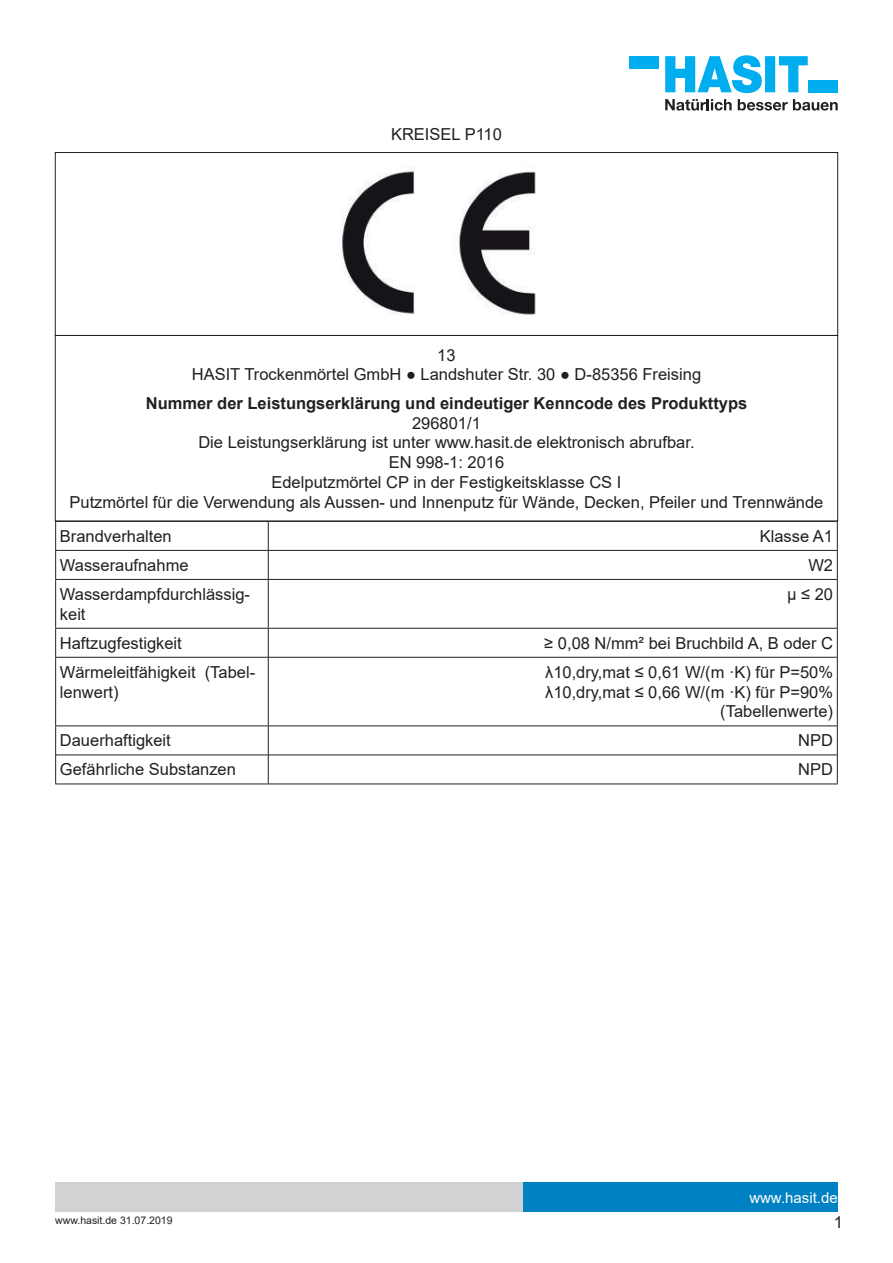
<style>
.page{position:relative;width:893px;height:1263px;background:#fff}
.page>*{position:absolute;margin:0;border:0;box-sizing:border-box;transform-origin:0 0}
.t1{font:16.5px/19.8px "Arial";color:#231f20;text-align:center}
.t2{font:700 16.5px "Arial";color:#231f20}
.t3{font:15px "Arial";color:#fff}
.t4{font:10.5px "Arial";color:#231f20}
</style>
<div class="page">
<div style="left:523px;top:1182px;width:315px;height:30px;background:#0081c3"></div>
<div style="left:55px;top:1182px;width:468px;height:30px;background:#d1d2d4"></div>
<svg style="left:665px;top:55px;width:143px;height:38px"></svg>
<div style="left:629px;top:56px;width:30px;height:13px;background:#00aeef"></div>
<div style="left:808px;top:80px;width:30px;height:12px;background:#00aeef"></div>
<svg style="left:665px;top:99px;width:67px;height:12px"></svg>
<svg style="left:738px;top:99px;width:100px;height:12px"></svg>
<img style="left:342px;top:166px;width:194px;height:149px">
<div style="left:55px;top:152px;width:783px;height:184px;border:1px solid #231f20"></div>
<div style="left:55px;top:335px;width:783px;height:186px;border:1px solid #231f20"></div>
<hr style="left:55px;top:521px;width:213px;height:1px;background:#231f20">
<hr style="left:268px;top:521px;width:570px;height:1px;background:#231f20">
<hr style="left:55px;top:550px;width:213px;height:1px;background:#231f20">
<svg style="left:55px;top:522px;width:1px;height:57px"></svg>
<hr style="left:268px;top:550px;width:570px;height:1px;background:#231f20">
<svg style="left:268px;top:522px;width:1px;height:57px"></svg>
<svg style="left:837px;top:522px;width:1px;height:57px"></svg>
<hr style="left:55px;top:579px;width:1px;height:49px;background:#231f20">
<hr style="left:268px;top:580px;width:1px;height:48px;background:#231f20">
<hr style="left:837px;top:579px;width:1px;height:49px;background:#231f20">
<hr style="left:55px;top:628px;width:213px;height:1px;background:#231f20">
<svg style="left:55px;top:629px;width:1px;height:28px"></svg>
<hr style="left:268px;top:628px;width:570px;height:1px;background:#231f20">
<svg style="left:268px;top:629px;width:1px;height:28px"></svg>
<svg style="left:837px;top:629px;width:1px;height:28px"></svg>
<hr style="left:55px;top:657px;width:1px;height:68px;background:#231f20">
<hr style="left:268px;top:657px;width:1px;height:68px;background:#231f20">
<hr style="left:837px;top:657px;width:1px;height:68px;background:#231f20">
<hr style="left:55px;top:725px;width:213px;height:1px;background:#231f20">
<hr style="left:268px;top:725px;width:570px;height:1px;background:#231f20">
<svg style="left:55px;top:726px;width:1px;height:57px"></svg>
<svg style="left:268px;top:726px;width:1px;height:57px"></svg>
<svg style="left:837px;top:726px;width:1px;height:57px"></svg>
<hr style="left:55px;top:783px;width:213px;height:1px;background:#231f20">
<hr style="left:268px;top:783px;width:570px;height:1px;background:#231f20">
<hr style="left:56px;top:579px;width:212px;height:1px;background:#231f20">
<hr style="left:268px;top:579px;width:569px;height:1px;background:#231f20">
<hr style="left:56px;top:657px;width:212px;height:1px;background:#231f20">
<hr style="left:268px;top:657px;width:569px;height:1px;background:#231f20">
<hr style="left:56px;top:755px;width:212px;height:1px;background:#231f20">
<hr style="left:268px;top:755px;width:569px;height:1px;background:#231f20">
<p class="t1" style="left:391px;top:124px;width:112px">KREISEL P110</p>
<p class="t1" style="left:192px;top:345px;width:511px">13<br>HASIT Trockenmörtel GmbH ● Landshuter Str. 30 ● D-85356 Freising</p>
<p class="t2" style="left:146px;top:391px;width:603px">Nummer der Leistungserklärung und eindeutiger Kenncode des Produkttyps</p>
<p class="t1" style="left:69px;top:413px;width:755px">296801/1<br>Die Leistungserklärung ist unter www.hasit.de elektronisch abrufbar.<br>EN 998-1: 2016<br>Edelputzmörtel CP in der Festigkeitsklasse CS I<br>Putzmörtel für die Verwendung als Aussen- und Innenputz für Wände, Decken, Pfeiler und Trennwände</p>
<p class="t1" style="left:60px;top:526px;width:113px">Brandverhalten</p>
<p class="t1" style="left:760px;top:526px;width:75px">Klasse A1</p>
<p class="t1" style="left:60px;top:555px;width:130px">Wasseraufnahme</p>
<p class="t1" style="left:808px;top:555px;width:26px">W2</p>
<p class="t1" style="left:60px;top:584px;width:192px;text-align:left">Wasserdampfdurchlässig&shy;keit</p>
<p class="t1" style="left:787px;top:584px;width:48px">µ ≤ 20</p>
<p class="t1" style="left:60px;top:633px;width:123px">Haftzugfestigkeit</p>
<p class="t1" style="left:544px;top:633px;width:290px">≥ 0,08 N/mm² bei Bruchbild A, B oder C</p>
<p class="t1" style="left:60px;top:662px;width:197px;text-align:left">Wärmeleitfähigkeit (Tabel&shy;lenwert)</p>
<p class="t1" style="left:545px;top:662px;width:289px;text-align:right">λ10,dry,mat ≤ 0,61 W/(m ·K) für P=50% λ10,dry,mat ≤ 0,66 W/(m ·K) für P=90% (Tabellenwerte)</p>
<p class="t1" style="left:60px;top:731px;width:112px">Dauerhaftigkeit</p>
<p class="t1" style="left:798px;top:731px;width:36px">NPD</p>
<p class="t1" style="left:60px;top:760px;width:178px">Gefährliche Substanzen</p>
<p class="t1" style="left:798px;top:760px;width:36px">NPD</p>
<p class="t4" style="left:55px;top:1213px;width:119px">www.hasit.de 31.07.2019</p>
<p class="t3" style="left:749px;top:1187px;width:90px">www.hasit.de</p>
<p class="t1" style="left:834px;top:1212px;width:11px">1</p>
</div>
